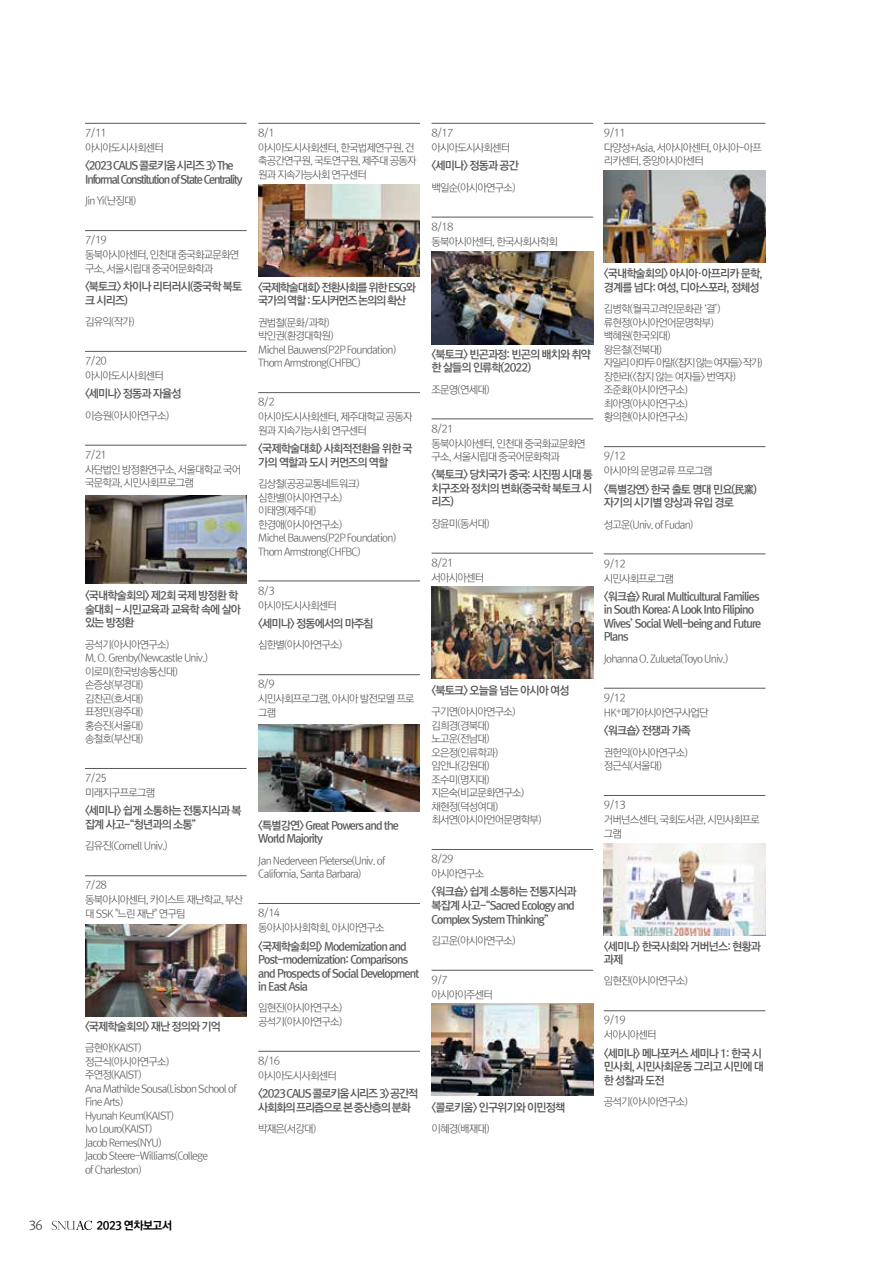
<style>
.page{position:relative;width:893px;height:1263px;background:#fff}
.page>*{position:absolute;margin:0;border:0;box-sizing:border-box;transform-origin:0 0}
.t1{font:12px "Rix Go M";color:#4c4948}
.t2{font:11.25px/13.5px "Rix Go B";letter-spacing:-.075em;color:#595757}
.t3{font:11.25px/13.5px "Rix Go B";letter-spacing:-.1em;color:#595757}
.t4{font:11.25px "Rix Go EB";letter-spacing:-.05em;color:#000}
.t5{font:10.5px/13.5px "Rix Go L";letter-spacing:-.075em;color:#595757}
</style>
<div class="page">
<svg style="left:52px;top:1221px;width:40px;height:9px"></svg>
<hr style="left:85px;top:123px;width:162px;height:1px;background:#595757">
<hr style="left:85px;top:230px;width:162px;height:1px;background:#595757">
<hr style="left:85px;top:351px;width:162px;height:1px;background:#595757">
<hr style="left:85px;top:445px;width:162px;height:1px;background:#595757">
<hr style="left:85px;top:768px;width:162px;height:1px;background:#595757">
<hr style="left:85px;top:875px;width:162px;height:1px;background:#595757">
<hr style="left:258px;top:123px;width:162px;height:1px;background:#595757">
<hr style="left:258px;top:392px;width:162px;height:1px;background:#595757">
<hr style="left:258px;top:581px;width:162px;height:1px;background:#595757">
<hr style="left:258px;top:674px;width:162px;height:1px;background:#595757">
<hr style="left:258px;top:903px;width:162px;height:1px;background:#595757">
<hr style="left:258px;top:1051px;width:162px;height:1px;background:#595757">
<hr style="left:432px;top:123px;width:161px;height:1px;background:#595757">
<hr style="left:432px;top:217px;width:161px;height:1px;background:#595757">
<hr style="left:432px;top:419px;width:161px;height:1px;background:#595757">
<hr style="left:432px;top:553px;width:161px;height:1px;background:#595757">
<hr style="left:432px;top:849px;width:161px;height:1px;background:#595757">
<hr style="left:432px;top:970px;width:161px;height:1px;background:#595757">
<hr style="left:604px;top:123px;width:161px;height:1px;background:#595757">
<hr style="left:604px;top:446px;width:161px;height:1px;background:#595757">
<hr style="left:604px;top:554px;width:161px;height:1px;background:#595757">
<hr style="left:604px;top:688px;width:161px;height:1px;background:#595757">
<hr style="left:604px;top:795px;width:161px;height:1px;background:#595757">
<hr style="left:604px;top:1010px;width:161px;height:1px;background:#595757">
<img style="left:85px;top:495px;width:162px;height:88px">
<img style="left:258px;top:724px;width:162px;height:87px">
<img style="left:432px;top:1003px;width:161px;height:93px">
<img style="left:432px;top:586px;width:161px;height:93px">
<img style="left:604px;top:843px;width:161px;height:92px">
<img style="left:604px;top:170px;width:161px;height:92px">
<img style="left:85px;top:924px;width:162px;height:92px">
<img style="left:258px;top:185px;width:162px;height:92px">
<img style="left:432px;top:252px;width:161px;height:92px">
<p class="t5" style="left:85px;top:125px;width:80px;line-height:15px">7/11 아시아도시사회센터</p>
<p class="t3" style="left:85px;top:159px;width:159px">&lt;2023 CAUS 콜로키움 시리즈 3&gt; The<br>Informal Constitution of State Centrality</p>
<p class="t5" style="left:85px;top:194px;width:53px">Jin Yi(난징대)</p>
<p class="t5" style="left:85px;top:233px;width:156px;line-height:15px">7/19<br>동북아시아센터, 인천대 중국화교문화연</p>
<p class="t5" style="left:85px;top:262px;width:130px">구소, 서울시립대 중국어문화학과</p>
<p class="t2" style="left:85px;top:280px;width:159px">&lt;북토크&gt; 차이나 리터러시(중국학 북토 크 시리즈)</p>
<p class="t5" style="left:85px;top:315px;width:51px">김유익(작가)</p>
<p class="t5" style="left:85px;top:353px;width:80px;line-height:15px">7/20 아시아도시사회센터</p>
<p class="t2" style="left:85px;top:387px;width:98px">&lt;세미나&gt; 정동과 자율성</p>
<p class="t5" style="left:85px;top:409px;width:86px">이승원(아시아연구소)</p>
<p class="t5" style="left:85px;top:447px;width:158px;line-height:15px">7/21<br>사단법인 방정환연구소, 서울대학교 국어</p>
<p class="t5" style="left:85px;top:476px;width:110px">국문학과, 시민사회프로그램</p>
<p class="t2" style="left:85px;top:589px;width:158px">&lt;국내학술회의&gt; 제2회 국제 방정환 학 술대회 - 시민교육과 교육학 속에 살아 있는 방정환</p>
<p class="t5" style="left:85px;top:638px;width:124px">공석기(아시아연구소)<br>M. O. Grenby(Newcastle Univ.) 이로미(한국방송통신대) 손증상(부경대)<br>김찬곤(호서대)<br>표정민(광주대)<br>홍승진(서울대)<br>송철호(부산대)</p>
<p class="t5" style="left:85px;top:771px;width:72px;line-height:15px">7/25 미래지구프로그램</p>
<p class="t2" style="left:85px;top:804px;width:158px">&lt;세미나&gt; 쉽게 소통하는 전통지식과 복 잡계 사고-“청년과의 소통”</p>
<p class="t5" style="left:85px;top:839px;width:84px">김유진(Cornell Univ.)</p>
<p class="t5" style="left:85px;top:878px;width:160px;line-height:15px">7/28<br>동북아시아센터, 카이스트 재난학교, 부산</p>
<p class="t5" style="left:85px;top:907px;width:102px">대 SSK "느린 재난" 연구팀</p>
<p class="t2" style="left:85px;top:1020px;width:137px">&lt;국제학술회의&gt; 재난 정의와 기억</p>
<p class="t5" style="left:85px;top:1041px;width:153px">금현아(KAIST)<br>정근식(아시아연구소)<br>주연정(KAIST)<br>Ana Mathilde Sousa(Lisbon School of<br>Fine Arts)<br>Hyunah Keum(KAIST)<br>Ivo Louro(KAIST)<br>Jacob Remes(NYU)<br>Jacob Steere-Williams(College<br>of Charleston)</p>
<p class="t5" style="left:258px;top:125px;width:158px;line-height:15px">8/1<br>아시아도시사회센터, 한국법제연구원, 건</p>
<p class="t5" style="left:258px;top:155px;width:160px">축공간연구원, 국토연구원, 제주대 공동자 원과 지속가능사회 연구센터</p>
<p class="t3" style="left:258px;top:281px;width:159px">&lt;국제학술대회&gt; 전환사회를 위한 ESG와 국가의 역할 : 도시커먼즈 논의의 확산</p>
<p class="t5" style="left:258px;top:316px;width:139px">권범철(문화/과학) 박인권(환경대학원)<br>Michel Bauwens(P2P Foundation)<br>Thom Armstrong(CHFBC)</p>
<p class="t5" style="left:258px;top:395px;width:156px;line-height:15px">8/2<br>아시아도시사회센터, 제주대학교 공동자</p>
<p class="t5" style="left:258px;top:424px;width:110px">원과 지속가능사회 연구센터</p>
<p class="t2" style="left:258px;top:442px;width:156px">&lt;국제학술대회&gt; 사회적전환을 위한 국 가의 역할과 도시 커먼즈의 역할</p>
<p class="t5" style="left:258px;top:477px;width:139px">김상철(공공교통네트워크) 심한별(아시아연구소) 이태영(제주대) 한경애(아시아연구소)<br>Michel Bauwens(P2P Foundation)<br>Thom Armstrong(CHFBC)</p>
<p class="t5" style="left:258px;top:583px;width:80px;line-height:15px">8/3 아시아도시사회센터</p>
<p class="t2" style="left:258px;top:617px;width:117px">&lt;세미나&gt; 정동에서의 마주침</p>
<p class="t5" style="left:258px;top:638px;width:86px">심한별(아시아연구소)</p>
<p class="t5" style="left:258px;top:677px;width:158px;line-height:15px">8/9<br>시민사회프로그램, 아시아 발전모델 프로</p>
<p class="t5" style="left:258px;top:706px;width:20px">그램</p>
<p class="t2" style="left:258px;top:819px;width:142px">&lt;특별강연&gt; Great Powers and the<br>World Majority</p>
<p class="t5" style="left:258px;top:854px;width:129px">Jan Nederveen Pieterse(Univ. of<br>California, Santa Barbara)</p>
<p class="t5" style="left:258px;top:905px;width:128px;line-height:15px">8/14<br>동아시아사회학회, 아시아연구소</p>
<p class="t2" style="left:258px;top:939px;width:163px">&lt;국제학술회의&gt; Modernization and<br>Post-modernization: Comparisons and Prospects of Social Development in East Asia</p>
<p class="t5" style="left:258px;top:1001px;width:86px">임현진(아시아연구소) 공석기(아시아연구소)</p>
<p class="t5" style="left:258px;top:1053px;width:80px;line-height:15px">8/16 아시아도시사회센터</p>
<p class="t3" style="left:258px;top:1087px;width:162px">&lt;2023 CAUS 콜로키움 시리즈 3&gt; 공간적 사회화의 프리즘으로 본 중산층의 분화</p>
<p class="t5" style="left:258px;top:1122px;width:60px">박재은(서강대)</p>
<p class="t5" style="left:432px;top:125px;width:80px;line-height:15px">8/17 아시아도시사회센터</p>
<p class="t2" style="left:432px;top:159px;width:89px">&lt;세미나&gt; 정동과 공간</p>
<p class="t5" style="left:432px;top:181px;width:86px">백일순(아시아연구소)</p>
<p class="t5" style="left:432px;top:219px;width:128px;line-height:15px">8/18<br>동북아시아센터, 한국사회사학회</p>
<p class="t2" style="left:432px;top:348px;width:161px">&lt;북토크&gt; 빈곤과정: 빈곤의 배치와 취약 한 삶들의 인류학(2022)</p>
<p class="t5" style="left:432px;top:383px;width:60px">조문영(연세대)</p>
<p class="t5" style="left:432px;top:421px;width:156px;line-height:15px">8/21<br>동북아시아센터, 인천대 중국화교문화연</p>
<p class="t5" style="left:432px;top:450px;width:130px">구소, 서울시립대 중국어문화학과</p>
<p class="t2" style="left:432px;top:468px;width:163px;text-align:justify">&lt;북토크&gt; 당치국가 중국: 시진핑 시대 통 치구조와 정치의 변화(중국학 북토크 시 리즈)</p>
<p class="t5" style="left:432px;top:517px;width:60px">장윤미(동서대)</p>
<p class="t5" style="left:432px;top:555px;width:54px;line-height:15px">8/21 서아시아센터</p>
<p class="t2" style="left:432px;top:684px;width:139px">&lt;북토크&gt; 오늘을 넘는 아시아 여성</p>
<p class="t5" style="left:432px;top:705px;width:112px">구기연(아시아연구소) 김희경(경북대) 노고운(전남대) 오은정(인류학과) 임안나(강원대) 조수미(명지대) 지은숙(비교문화연구소) 채현정(덕성여대) 최서연(아시아언어문명학부)</p>
<p class="t5" style="left:432px;top:852px;width:54px;line-height:15px">8/29 아시아연구소</p>
<p class="t2" style="left:432px;top:885px;width:147px">&lt;워크숍&gt; 쉽게 소통하는 전통지식과 복잡계 사고-“Sacred Ecology and<br>Complex System Thinking”</p>
<p class="t5" style="left:432px;top:934px;width:86px">김고운(아시아연구소)</p>
<p class="t5" style="left:432px;top:972px;width:63px;line-height:15px">9/7 아시아이주센터</p>
<p class="t2" style="left:432px;top:1101px;width:135px">&lt;콜로키움&gt; 인구위기와 이민정책</p>
<p class="t5" style="left:432px;top:1122px;width:60px">이혜경(배재대)</p>
<p class="t5" style="left:604px;top:125px;width:160px;line-height:15px">9/11<br>다양성+Asia, 서아시아센터, 아시아-아프</p>
<p class="t5" style="left:604px;top:155px;width:102px">리카센터, 중앙아시아센터</p>
<p class="t2" style="left:604px;top:267px;width:160px">&lt;국내학술회의&gt; 아시아·아프리카 문학, 경계를 넘다: 여성, 디아스포라, 정체성</p>
<p class="t5" style="left:604px;top:302px;width:160px">김병학(월곡고려인문화관 ‘결’) 류현정(아시아언어문명학부) 백혜원(한국외대)<br>왕은철(전북대)<br>자일리 아마두 아말(&lt;참지 않는 여자들&gt; 작가) 장한라(&lt;참지 않는 여자들&gt; 번역자) 조준화(아시아연구소) 최아영(아시아연구소) 황의현(아시아연구소)</p>
<p class="t5" style="left:604px;top:449px;width:110px;line-height:15px">9/12<br>아시아의 문명교류 프로그램</p>
<p class="t2" style="left:604px;top:483px;width:154px">&lt;특별강연&gt; 한국 출토 명대 민요(民窯) 자기의 시기별 양상과 유입 경로</p>
<p class="t5" style="left:604px;top:518px;width:91px">성고운(Univ. of Fudan)</p>
<p class="t5" style="left:604px;top:556px;width:72px;line-height:15px">9/12 시민사회프로그램</p>
<p class="t2" style="left:604px;top:590px;width:159px">&lt;워크숍&gt; Rural Multicultural Families in South Korea: A Look Into Filipino<br>Wives’ Social Well-being and Future<br>Plans</p>
<p class="t5" style="left:604px;top:652px;width:126px">Johanna O. Zulueta(Toyo Univ.)</p>
<p class="t5" style="left:604px;top:690px;width:106px;line-height:15px">9/12<br>HK<sup>+</sup>메가아시아연구사업단</p>
<p class="t2" style="left:604px;top:724px;width:89px">&lt;워크숍&gt; 전쟁과 가족</p>
<p class="t5" style="left:604px;top:746px;width:86px">권헌익(아시아연구소) 정근식(서울대)</p>
<p class="t5" style="left:604px;top:797px;width:158px;line-height:15px">9/13<br>거버넌스센터, 국회도서관, 시민사회프로</p>
<p class="t5" style="left:604px;top:827px;width:20px">그램</p>
<p class="t2" style="left:604px;top:939px;width:159px">&lt;세미나&gt; 한국사회와 거버넌스: 현황과 과제</p>
<p class="t5" style="left:604px;top:974px;width:86px">임현진(아시아연구소)</p>
<p class="t5" style="left:604px;top:1013px;width:54px;line-height:15px">9/19 서아시아센터</p>
<p class="t2" style="left:604px;top:1047px;width:162px">&lt;세미나&gt; 메나포커스 세미나 1: 한국 시 민사회, 시민사회운동 그리고 시민에 대 한 성찰과 도전</p>
<p class="t5" style="left:604px;top:1095px;width:86px">공석기(아시아연구소)</p>
<p class="t1" style="left:29px;top:1219px;width:15px">36</p>
<p class="t4" style="left:97px;top:1219px;width:77px">2023 연차보고서</p>
</div>
